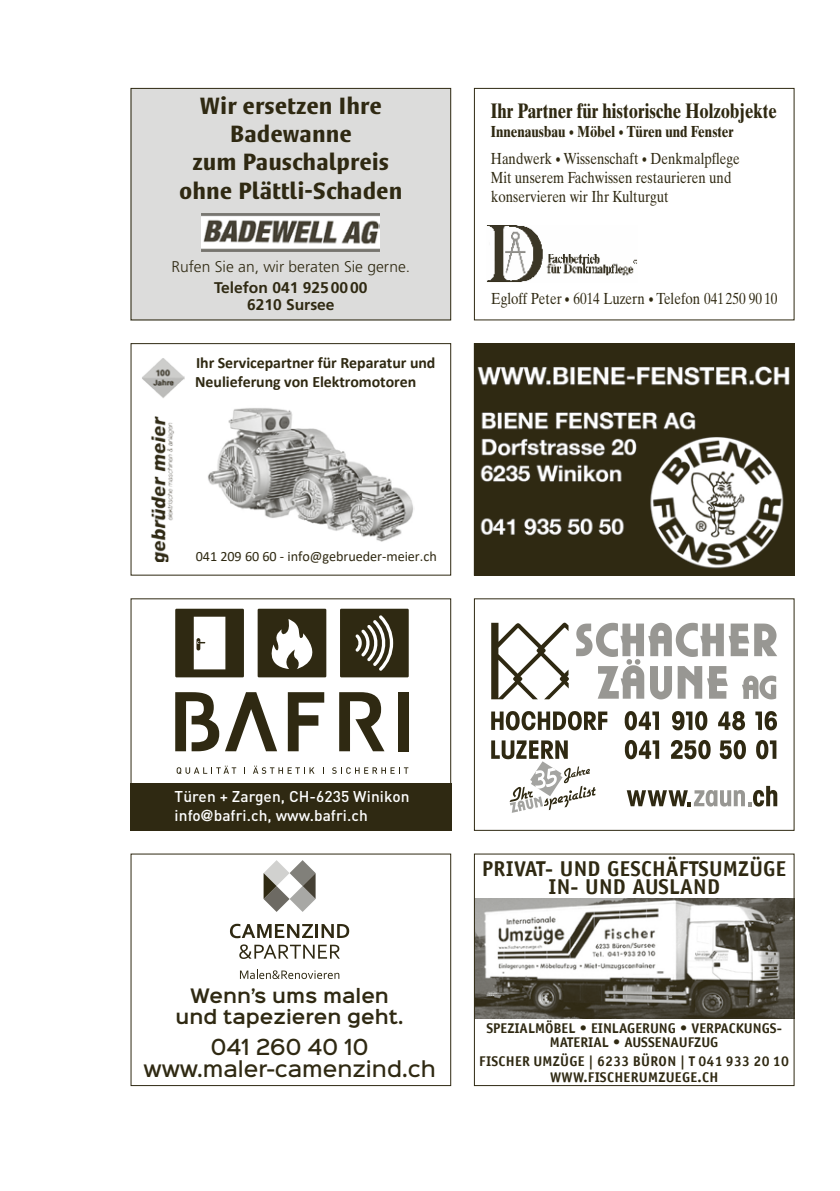
<style>
.page{position:relative;width:840px;height:1191px;background:#fff}
.page>*{position:absolute;margin:0;border:0;box-sizing:border-box;transform-origin:0 0}
.t1{font:700 24px/28px "Satero Sans LT Pro";color:#2f2912;text-align:center}
.t2{font:700 21.4px/18px "Officina Sans LT";letter-spacing:.01em;color:#2f2912;text-align:center}
.t3{font:700 21px "Times Ten";color:#2f2912;scale:.8 1}
.t4{font:500 20px/22px "Sinkin Sans 500";color:#2f2912;text-align:center}
.t5{font:600 18px/21.6px "Sinkin Sans 600";color:#2f2912;text-align:center}
.t6{font:16px/27px "Times Ten";color:#2f2912;scale:.83 1}
.t7{font:700 15.8px/19.4px "Calibri";color:#2f2912}
.t8{font:300 15.6px "Frutiger LT";color:#2f2912}
.t9{font:700 15.6px/17px "Frutiger LT";color:#2f2912;text-align:center}
.t10{font:500 15.4px/19.2px "DIN";letter-spacing:.005em;color:#fff}
.t11{font:700 14.6px/17.8px "Calibri";color:#2f2912}
.t12{font:14.2px "Calibri";letter-spacing:-.005em;color:#2f2912}
.t13{font:700 14px/14px "Officina Sans LT";color:#2f2912;text-align:center}
.t14{font:700 14px/16px "Officina Sans LT";letter-spacing:.02em;color:#2f2912;text-align:center}
.s1{font-weight:700}
.s2{font-weight:700;font-size:13px}
.s3{font-size:13px}
.s4{font-family:"Helvetica Neue";font-weight:700}
</style>
<div class="page">
<img style="left:475px;top:898px;width:317px;height:120px">
<div style="left:473px;top:853px;width:321px;height:233px;border:1px solid #2f2912"></div>
<svg style="left:288px;top:692px;width:36px;height:59px"></svg>
<div style="left:397px;top:692px;width:11px;height:59px;background:#2f2912"></div>
<svg style="left:339px;top:692px;width:45px;height:59px"></svg>
<svg style="left:175px;top:692px;width:44px;height:59px"></svg>
<svg style="left:225px;top:692px;width:52px;height:59px"></svg>
<svg style="left:257px;top:608px;width:70px;height:69px"></svg>
<svg style="left:340px;top:608px;width:68px;height:69px;background:#4d4835"></svg>
<svg style="left:175px;top:608px;width:69px;height:69px"></svg>
<svg style="left:176px;top:765px;width:60px;height:9px"></svg>
<svg style="left:253px;top:765px;width:61px;height:9px"></svg>
<svg style="left:332px;top:767px;width:76px;height:7px"></svg>
<div style="left:130px;top:783px;width:321px;height:47px;background:#2f2912"></div>
<div style="left:130px;top:598px;width:321px;height:233px;border:1px solid #2f2912"></div>
<img style="left:475px;top:345px;width:317px;height:228px">
<div style="left:473px;top:343px;width:321px;height:232px;border:1px solid #2f2912"></div>
<svg style="left:230px;top:860px;width:120px;height:120px"></svg>
<div style="left:130px;top:853px;width:321px;height:233px;border:1px solid #2f2912"></div>
<div style="left:130px;top:88px;width:321px;height:232px;background:#dcdcdb"></div>
<img style="left:202px;top:213px;width:177px;height:39px">
<div style="left:130px;top:88px;width:321px;height:232px;border:1px solid #2f2912"></div>
<img style="left:208px;top:408px;width:206px;height:134px">
<img style="left:142px;top:358px;width:42px;height:204px">
<div style="left:130px;top:343px;width:321px;height:232px;border:1px solid #2f2912"></div>
<img style="left:486px;top:225px;width:151px;height:57px">
<div style="left:473px;top:88px;width:321px;height:232px;border:1px solid #2f2912"></div>
<svg style="left:576px;top:623px;width:200px;height:76px"></svg>
<svg style="left:491px;top:622px;width:78px;height:77px"></svg>
<svg style="left:491px;top:711px;width:116px;height:19px"></svg>
<svg style="left:624px;top:711px;width:34px;height:19px"></svg>
<svg style="left:672px;top:711px;width:35px;height:19px"></svg>
<svg style="left:718px;top:711px;width:26px;height:19px"></svg>
<svg style="left:755px;top:711px;width:21px;height:19px"></svg>
<svg style="left:624px;top:740px;width:34px;height:19px"></svg>
<svg style="left:670px;top:740px;width:40px;height:19px"></svg>
<svg style="left:719px;top:740px;width:26px;height:19px"></svg>
<svg style="left:756px;top:740px;width:20px;height:19px"></svg>
<svg style="left:626px;top:786px;width:150px;height:20px"></svg>
<svg style="left:491px;top:740px;width:104px;height:73px"></svg>
<div style="left:473px;top:598px;width:321px;height:233px;border:1px solid #2f2912"></div>
<h1 class="t1" style="left:179px;top:92px;width:224px">Wir ersetzen Ihre<br>Badewanne<br>zum Pauschalpreis ohne Plättli-Schaden</h1>
<p class="t8" style="left:171px;top:258px;width:240px">Rufen Sie an, wir beraten Sie gerne.</p>
<p class="t9" style="left:214px;top:280px;width:154px">Telefon 041 925 00 00<br>6210 Sursee</p>
<p class="t11" style="left:190px;top:351px;width:222px">Ihr Servicepartner für Reparatur und<br>Neulieferung von Elektromotoren</p>
<p class="t7" style="left:195px;top:353px;width:241px">Ihr Servicepartner für Reparatur und<br>Neulieferung von Elektromotoren</p>
<h3 class="t3" style="left:490px;top:97px;width:359px">Ihr Partner für historische Holzobjekte</h3>
<p class="t6" style="left:490px;top:118px;width:301px"><span class="s1">Innenausbau</span> <span class="s2">•</span> <span class="s1">Möbel</span> <span class="s2">•</span> <span class="s1">Türen und Fenster<br></span>Handwerk <span class="s3">•</span> Wissenschaft <span class="s3">•</span> Denkmalpflege</p>
<p class="t6" style="left:490px;top:168px;width:291px;line-height:19px">Mit unserem Fachwissen restaurieren und konservieren wir Ihr Kulturgut</p>
<p class="t6" style="left:491px;top:285px;width:346px">Egloff Peter <span class="s3">•</span> 6014 Luzern <span class="s3">•</span> Telefon 041 250 90 10</p>
<p class="t12" style="left:187px;top:546px;width:242px">041 209 60 60 - info@gebrueder-mei r.ch</p>
<p class="t12" style="left:196px;top:546px;width:242px">041 209 60 60 - info@gebrueder-meier.ch</p>
<p class="t10" style="left:174px;top:786px;width:236px">Türen + Zargen, CH-6235 Winikon info<span class="s4">@</span>bafri.ch, www.bafri.ch</p>
<p class="t5" style="left:175px;top:983px;width:229px">Wenn’s ums malen und tapezieren geht.</p>
<p class="t4" style="left:143px;top:1034px;width:294px">041 260 40 10 www.maler-camenzind.ch</p>
<h2 class="t2" style="left:482px;top:860px;width:305px">PRIVAT- UND GESCHÄFTSUMZÜGE<br>IN- UND AUSLAND</h2>
<p class="t13" style="left:486px;top:1021px;width:297px">SPEZIALMÖBEL • EINLAGERUNG • VERPACKUNGS-<br>MATERIAL • AUSSENAUFZUG</p>
<p class="t14" style="left:479px;top:1053px;width:311px">FISCHER UMZÜGE | 6233 BÜRON | T 041 933 20 10<br>WWW.FISCHERUMZUEGE.CH</p>
</div>
